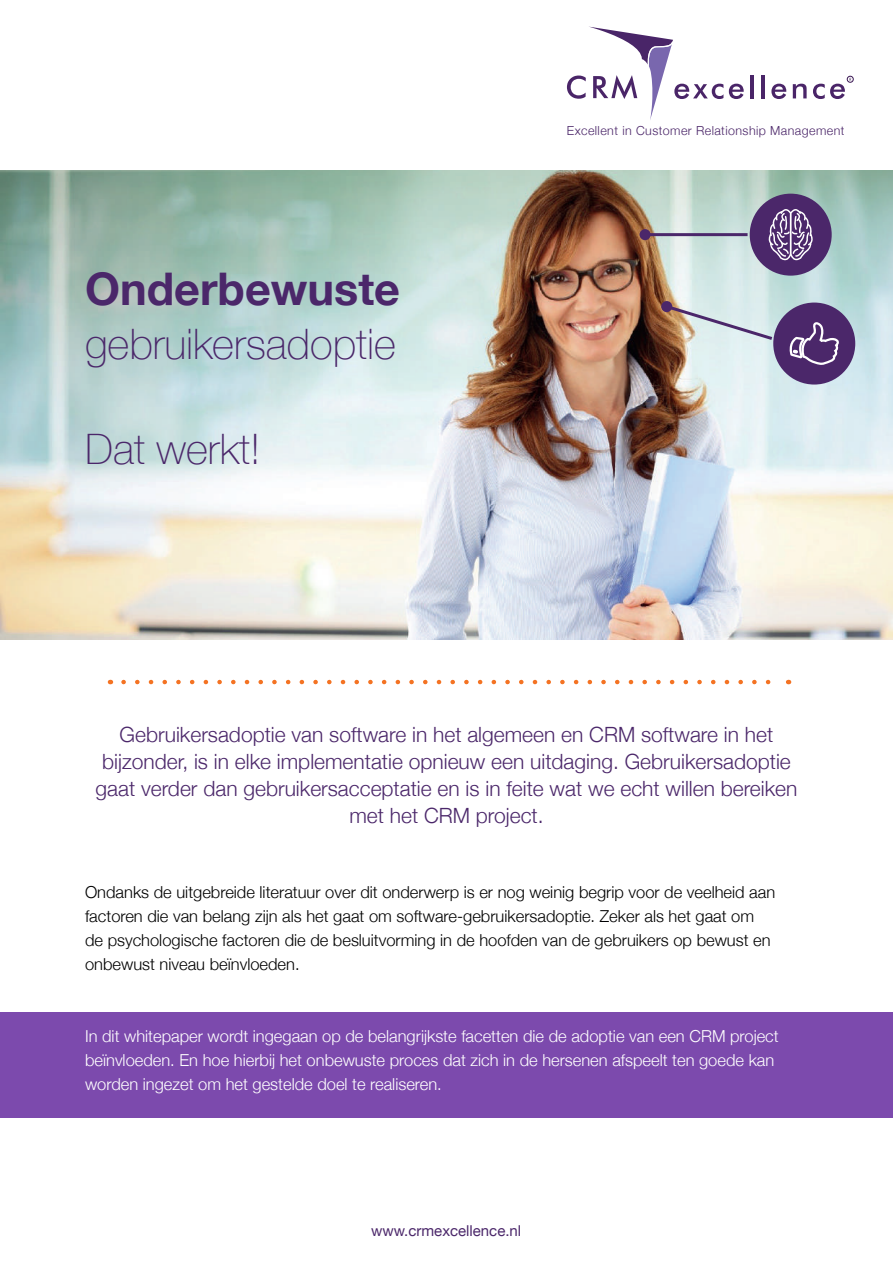
<style>
.page{position:relative;width:893px;height:1263px;background:#fff}
.page>*{position:absolute;margin:0;border:0;box-sizing:border-box;transform-origin:0 0}
.t1{font:700 45px "Helvetica Neue";color:#4b276a}
.t2{font:100 42px "Helvetica Neue";color:#4b276a}
.t3{font:300 21px/27px "Helvetica Neue";color:#4b276a;text-align:center}
.t4{font:300 16.5px/24px "Helvetica Neue";color:#000001}
.t5{font:300 16.5px/24px "Helvetica Neue";color:#fff}
.t6{font:15px "Helvetica Neue";color:#4b276a}
.t7{font:300 12.45px "Helvetica Neue";letter-spacing:.035em;color:#4a2568}
</style>
<div class="page">
<div style="left:0;top:1012px;width:893px;height:105px;background:#7c4aad"></div>
<img style="left:0;top:171px;width:893px;height:468px">
<svg style="left:124px;top:680px;width:647px;height:4px"></svg>
<div style="left:750px;top:194px;width:82px;height:82px;background:#4b276a;border-radius:50%"></div>
<svg style="left:768px;top:209px;width:45px;height:51px"></svg>
<div style="left:773px;top:303px;width:82px;height:82px;background:#4b276a;border-radius:50%"></div>
<svg style="left:789px;top:322px;width:50px;height:43px"></svg>
<div style="left:639px;top:229px;width:12px;height:11px;background:#4b276a;border-radius:50%"></div>
<svg style="left:661px;top:301px;width:11px;height:11px"></svg>
<svg style="left:663px;top:303px;width:112px;height:39px;background:#c8c8c6"></svg>
<hr style="left:644px;top:233px;width:104px;height:3px;background:#4b276a">
<svg style="left:729px;top:84px;width:15px;height:15px"></svg>
<hr style="left:750px;top:75px;width:4px;height:23px;background:#4a2568">
<hr style="left:761px;top:75px;width:4px;height:23px;background:#4a2568">
<svg style="left:771px;top:84px;width:15px;height:15px"></svg>
<svg style="left:793px;top:84px;width:14px;height:14px"></svg>
<svg style="left:813px;top:76px;width:40px;height:23px"></svg>
<svg style="left:567px;top:27px;width:156px;height:93px"></svg>
<h1 class="t1" style="left:85px;top:254px;width:317px">Onderbewuste</h1>
<h2 class="t2" style="left:85px;top:312px;width:312px">gebruikersadoptie</h2>
<h2 class="t2" style="left:85px;top:417px;width:177px">Dat werkt!</h2>
<p class="t7" style="left:567px;top:121px;width:279px">Excellent in Customer Relationship Management</p>
<p class="t3" style="left:96px;top:720px;width:703px">Gebruikersadoptie van software in het algemeen en CRM software in het bijzonder, is in elke implementatie opnieuw een uitdaging. Gebruikersadoptie gaat verder dan gebruikersacceptatie en is in feite wat we echt willen bereiken met het CRM project.</p>
<p class="t4" style="left:85px;top:879px;width:692px">Ondanks de uitgebreide literatuur over dit onderwerp is er nog weinig begrip voor de veelheid aan factoren die van belang zijn als het gaat om software-gebruikersadoptie. Zeker als het gaat om de psychologische factoren die de besluitvorming in de hoofden van de gebruikers op bewust en onbewust niveau beïnvloeden.</p>
<p class="t5" style="left:85px;top:1023px;width:695px">In dit whitepaper wordt ingegaan op de belangrijkste facetten die de adoptie van een CRM project beïnvloeden. En hoe hierbij het onbewuste proces dat zich in de hersenen afspeelt ten goede kan worden ingezet om het gestelde doel te realiseren.</p>
<p class="t6" style="left:371px;top:1220px;width:152px">www.crmexcellence.nl</p>
</div>
